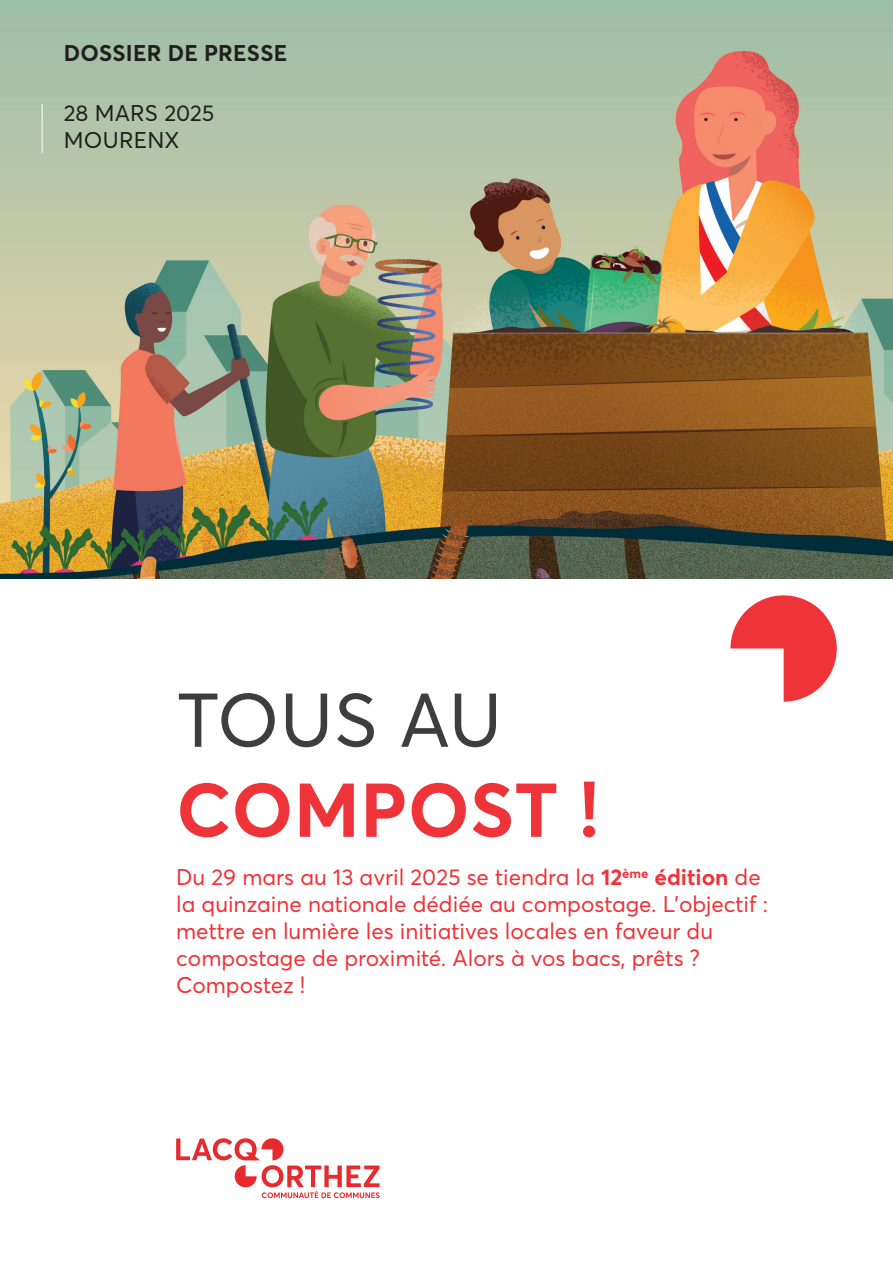
<style>
.page{position:relative;width:893px;height:1263px;background:#fff}
.page>*{position:absolute;margin:0;border:0;box-sizing:border-box;transform-origin:0 0}
.Titre_dossier{font:700 75px/90px "Averta";letter-spacing:.01em;color:#ee3339}
.t1{font:700 41.85px "Akkurat";color:#231f20}
.Sous-titre_dossier{font:22.5px/27px "Averta";color:#ee3339}
.Sous-titre_dossier-2{font:22.5px/27px "Averta";letter-spacing:.005em;color:#231f20}
.Sous-titre_dossier-3{font:700 22.5px "Averta";letter-spacing:.01em;color:#231f20}
.s1{font-weight:400;color:#3e3e3f}
.s2{font-weight:700}
</style>
<div class="page">
<img style="left:0;top:0;width:893px;height:578px">
<svg style="left:730px;top:595px;width:107px;height:107px"></svg>
<hr style="left:42px;top:104px;width:1px;height:49px;background:#fff">
<svg style="left:176px;top:1138px;width:204px;height:60px"></svg>
<p class="Sous-titre_dossier-3" style="left:64px;top:39px;width:225px">DOSSIER DE PRESSE</p>
<p class="Sous-titre_dossier-2" style="left:64px;top:100px;width:152px">28 MARS 2025<br>MOURENX</p>
<p class="t1" style="left:48px;top:675px;width:215px">du 29 mars</p>
<p class="Titre_dossier" style="left:177px;top:674px;width:425px"><span class="s1">TOUS AU<br></span>COMPOST !</p>
<p class="Sous-titre_dossier" style="left:176px;top:863px;width:594px">Du 29 mars au 13 avril 2025 se tiendra la <span class="s2">12</span><sup>ème</sup> <span class="s2">édition</span> de la quinzaine nationale dédiée au compostage. L’objectif : mettre en lumière les initiatives locales en faveur du compostage de proximité. Alors à vos bacs, prêts ?<br>Compostez !</p>
</div>
